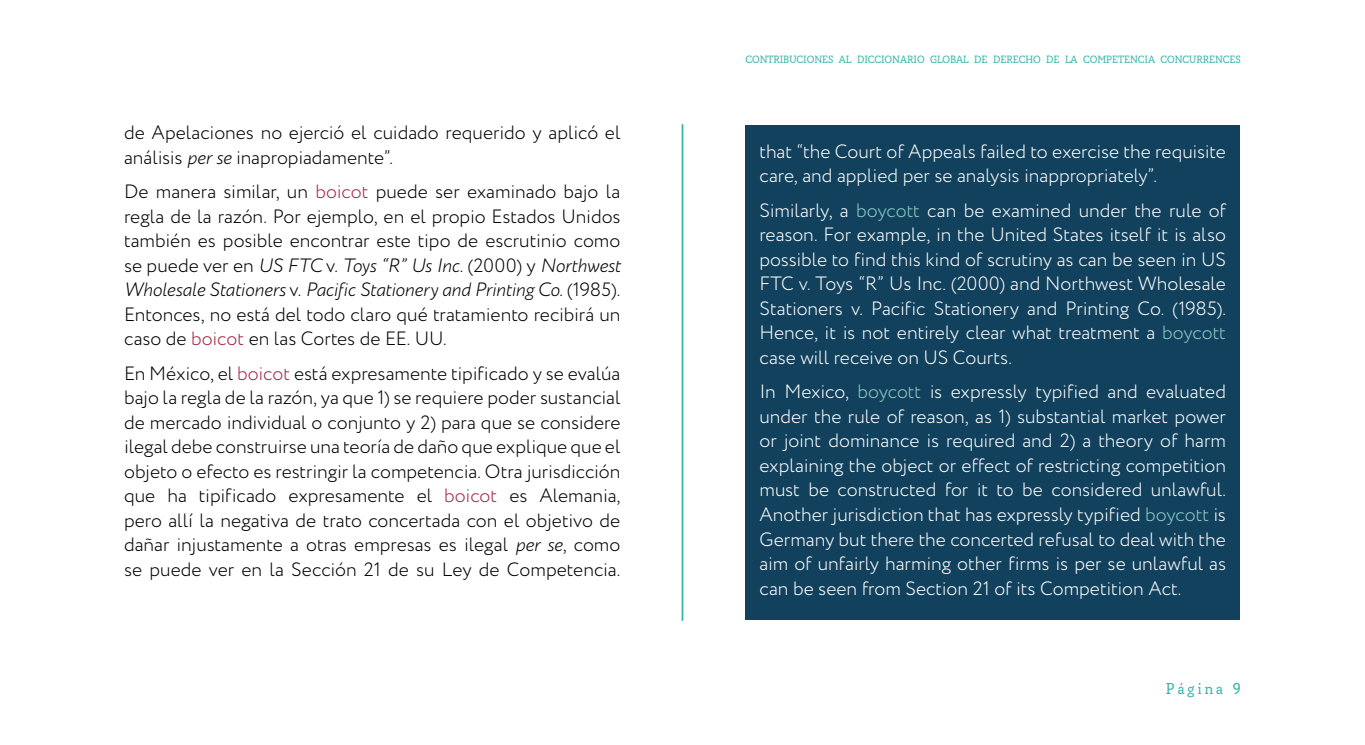
<style>
.page{position:relative;width:1365px;height:745px;background:#fff}
.page>*{position:absolute;margin:0;border:0;box-sizing:border-box;transform-origin:0 0}
.Texto_plano{font:300 19.25px/24.5px "Circe";color:#000;text-align:justify}
.texto_plano-_inglés{font:300 19.25px/24.5px "Circe";color:#fff;text-align:justify}
.t1{font:15.75px "Circe Slab A Narrow";letter-spacing:.2em;color:#36b5ab}
.t2{font:10.5px "Circe Slab A Narrow";color:#36b5ab}
.s1{font-style:italic}
.s2{color:#a12945}
.s3{color:#8bccc5}
</style>
<div class="page">
<div style="left:745px;top:125px;width:494px;height:494px;background:#12415d"></div>
<hr style="left:681px;top:124px;width:2px;height:496px;background:#33b5ac">
<p class="Texto_plano" style="left:124px;top:121px;width:498px">de Apelaciones no ejerció el cuidado requerido y aplicó el análisis <span class="s1">per se</span> inapropiadamente”.</p>
<p class="Texto_plano" style="left:124px;top:180px;width:498px">De manera similar, un <span class="s2">boicot</span> puede ser examinado bajo la regla de la razón. Por ejemplo, en el propio Estados Unidos también es posible encontrar este tipo de escrutinio como se puede ver en <span class="s1">US FTC</span> v. <span class="s1">Toys “R” Us Inc</span>. (2000) y <span class="s1">Northwest Wholesale Stationers</span> v. <span class="s1">Pacific Stationery and Printing Co</span>. (1985).<br>Entonces, no está del todo claro qué tratamiento recibirá un caso de <span class="s2">boicot</span> en las Cortes de EE. UU.</p>
<p class="Texto_plano" style="left:124px;top:361px;width:498px">En México, el <span class="s2">boicot</span> está expresamente tipificado y se evalúa bajo la regla de la razón, ya que 1) se requiere poder sustancial de mercado individual o conjunto y 2) para que se considere ilegal debe construirse una teoría de daño que explique que el objeto o efecto es restringir la competencia. Otra jurisdicción que ha tipificado expresamente el <span class="s2">boicot</span> es Alemania, pero allí la negativa de trato concertada con el objetivo de dañar injustamente a otras empresas es ilegal <span class="s1">per se</span>, como se puede ver en la Sección 21 de su Ley de Competencia.</p>
<p class="t2" style="left:745px;top:53px;width:497px">CONTRIBUCIONES AL DICCIONARIO GLOBAL DE DERECHO DE LA COMPETENCIA CONCURRENCES</p>
<p class="texto_plano-_inglés" style="left:759px;top:139px;width:468px">that “the Court of Appeals failed to exercise the requisite care, and applied per se analysis inappropriately”.</p>
<p class="texto_plano-_inglés" style="left:759px;top:198px;width:468px">Similarly, a <span class="s3">boycott</span> can be examined under the rule of reason. For example, in the United States itself it is also possible to find this kind of scrutiny as can be seen in US FTC v. Toys “R” Us Inc. (2000) and Northwest Wholesale Stationers v. Pacific Stationery and Printing Co. (1985).<br>Hence, it is not entirely clear what treatment a <span class="s3">boycott </span>case will receive on US Courts.</p>
<p class="texto_plano-_inglés" style="left:759px;top:380px;width:468px">In Mexico, <span class="s3">boycott</span> is expressly typified and evaluated under the rule of reason, as 1) substantial market power or joint dominance is required and 2) a theory of harm explaining the object or effect of restricting competition must be constructed for it to be considered unlawful.<br>Another jurisdiction that has expressly typified <span class="s3">boycott</span> is Germany but there the concerted refusal to deal with the aim of unfairly harming other firms is per se unlawful as can be seen from Section 21 of its Competition Act.</p>
<p class="t1" style="left:1165px;top:678px;width:76px">Página 9</p>
</div>
